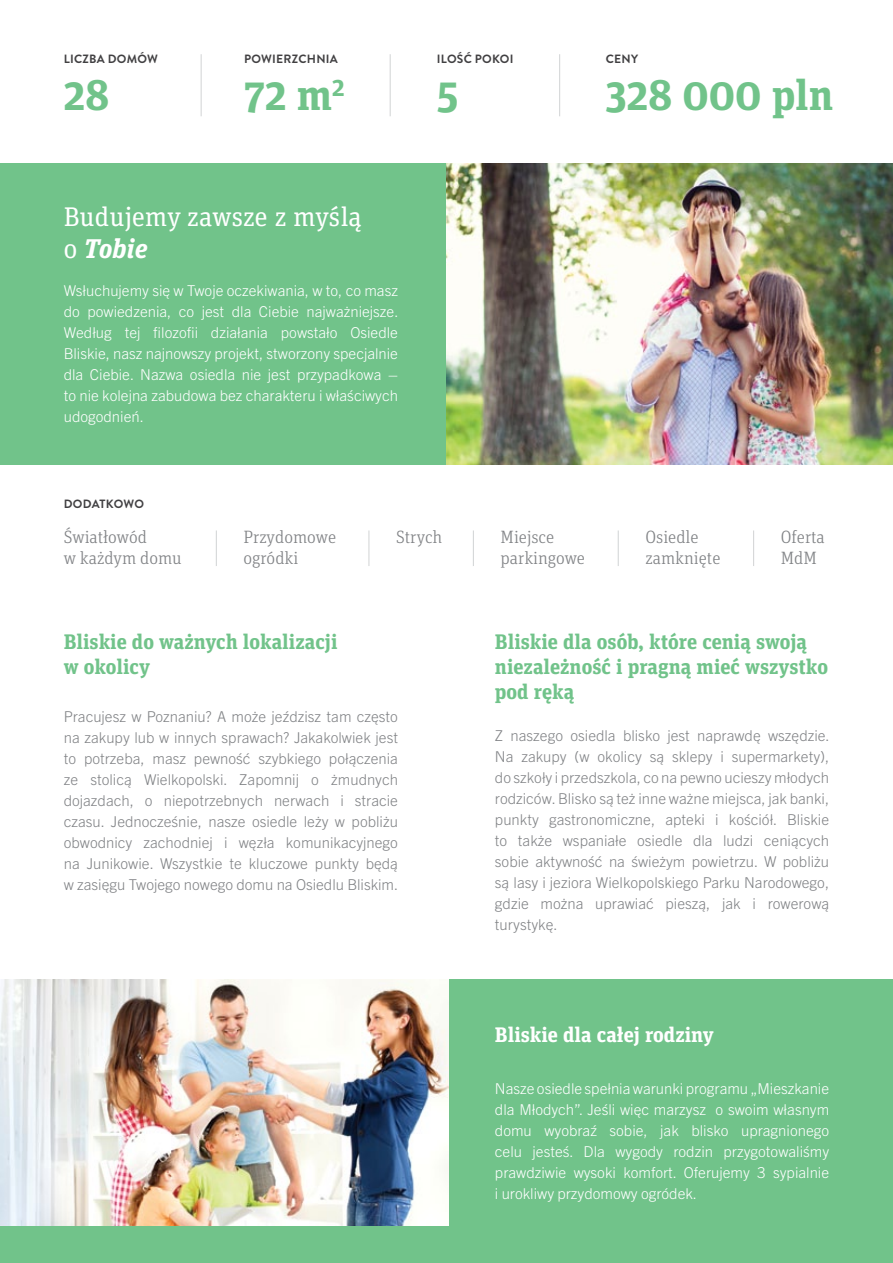
<style>
.page{position:relative;width:893px;height:1263px;background:#fff}
.page>*{position:absolute;margin:0;border:0;box-sizing:border-box;transform-origin:0 0}
.t1{font:700 42.75px "Unit Slab Pro";color:#71c38a}
.t2{font:27px/32.4px "Unit Slab Pro";color:#fff}
.t3{font:700 21px/25.2px "Unit Slab Pro";color:#71c38a}
.t4{font:700 21px "Unit Slab Pro";color:#fff}
.t5{font:300 17.85px/21.5px "Unit Slab Pro";color:#808285}
.t6{font:300 15px/21px "Trade Gothic Next LT Pro";color:#808285;text-align:justify}
.t7{font:300 15px/21px "Trade Gothic Next LT Pro";color:#fff;text-align:justify}
.t8{font:700 12px "Brandon Grotesque";letter-spacing:.02em;color:#414042}
.s1{font-weight:700;font-style:italic}
</style>
<div class="page">
<div style="left:0;top:980px;width:893px;height:283px;background:#71c38a"></div>
<div style="left:0;top:163px;width:562px;height:302px;background:#71c38a"></div>
<img style="left:446px;top:163px;width:447px;height:302px">
<img style="left:0;top:980px;width:448px;height:246px">
<hr style="left:216px;top:530px;width:1px;height:36px;background:#d1d3d4">
<hr style="left:201px;top:54px;width:1px;height:62px;background:#d1d3d4">
<hr style="left:390px;top:54px;width:1px;height:62px;background:#d1d3d4">
<hr style="left:559px;top:54px;width:1px;height:62px;background:#d1d3d4">
<hr style="left:369px;top:530px;width:1px;height:36px;background:#d1d3d4">
<hr style="left:473px;top:530px;width:1px;height:36px;background:#d1d3d4">
<hr style="left:618px;top:530px;width:1px;height:36px;background:#d1d3d4">
<hr style="left:753px;top:530px;width:1px;height:36px;background:#d1d3d4">
<p class="t8" style="left:64px;top:50px;width:96px">LICZBA DOMÓW</p>
<h1 class="t1" style="left:64px;top:64px;width:47px">28</h1>
<p class="t8" style="left:244px;top:50px;width:95px">POWIERZCHNIA</p>
<h1 class="t1" style="left:244px;top:64px;width:102px">72 m<sup>2</sup></h1>
<h2 class="t2" style="left:64px;top:199px;width:300px">Budujemy zawsze z myślą o <span class="s1">Tobie</span></h2>
<p class="t7" style="left:64px;top:279px;width:336px">Wsłuchujemy się w Twoje oczekiwania, w to, co masz do powiedzenia, co jest dla Ciebie najważniejsze.<br>Według tej filozofii działania powstało Osiedle Bliskie, nasz najnowszy projekt, stworzony specjalnie dla Ciebie. Nazwa osiedla nie jest przypadkowa – to nie kolejna zabudowa bez charakteru i właściwych udogodnień.</p>
<p class="t8" style="left:437px;top:50px;width:78px">ILOŚĆ POKOI</p>
<h1 class="t1" style="left:437px;top:64px;width:23px">5</h1>
<p class="t8" style="left:606px;top:50px;width:34px">CENY</p>
<h1 class="t1" style="left:606px;top:64px;width:229px">328 000 pln</h1>
<p class="t8" style="left:64px;top:495px;width:82px">DODATKOWO</p>
<p class="t5" style="left:64px;top:525px;width:120px">Światłowód<br>w każdym domu</p>
<p class="t5" style="left:244px;top:525px;width:94px">Przydomowe ogródki</p>
<p class="t5" style="left:396px;top:525px;width:48px">Strych</p>
<p class="t5" style="left:501px;top:525px;width:86px">Miejsce parkingowe</p>
<p class="t5" style="left:645px;top:525px;width:77px">Osiedle zamknięte</p>
<p class="t5" style="left:781px;top:525px;width:46px">Oferta<br>MdM</p>
<h3 class="t3" style="left:64px;top:627px;width:275px">Bliskie do ważnych lokalizacji w okolicy</h3>
<h3 class="t3" style="left:495px;top:627px;width:335px">Bliskie dla osób, które cenią swoją niezależność i pragną mieć wszystko pod ręką</h3>
<p class="t6" style="left:64px;top:705px;width:336px">Pracujesz w Poznaniu? A może jeździsz tam często na zakupy lub w innych sprawach? Jakakolwiek jest to potrzeba, masz pewność szybkiego połączenia ze stolicą Wielkopolski. Zapomnij o żmudnych dojazdach, o niepotrzebnych nerwach i stracie czasu. Jednocześnie, nasze osiedle leży w pobliżu obwodnicy zachodniej i węzła komunikacyjnego na Junikowie. Wszystkie te kluczowe punkty będą w zasięgu Twojego nowego domu na Osiedlu Bliskim.</p>
<p class="t6" style="left:495px;top:724px;width:336px">Z naszego osiedla blisko jest naprawdę wszędzie.<br>Na zakupy (w okolicy są sklepy i supermarkety), do szkoły i przedszkola, co na pewno ucieszy młodych rodziców. Blisko są też inne ważne miejsca, jak banki, punkty gastronomiczne, apteki i kościół. Bliskie to także wspaniałe osiedle dla ludzi ceniących sobie aktywność na świeżym powietrzu. W pobliżu są lasy i jeziora Wielkopolskiego Parku Narodowego, gdzie można uprawiać pieszą, jak i rowerową turystykę.</p>
<h3 class="t4" style="left:495px;top:1020px;width:220px">Bliskie dla całej rodziny</h3>
<p class="t7" style="left:495px;top:1077px;width:336px">Nasze osiedle spełnia warunki programu „Mieszkanie dla Młodych”. Jeśli więc marzysz o swoim własnym domu wyobraź sobie, jak blisko upragnionego celu jesteś. Dla wygody rodzin przygotowaliśmy prawdziwie wysoki komfort. Oferujemy 3 sypialnie i urokliwy przydomowy ogródek.</p>
</div>
